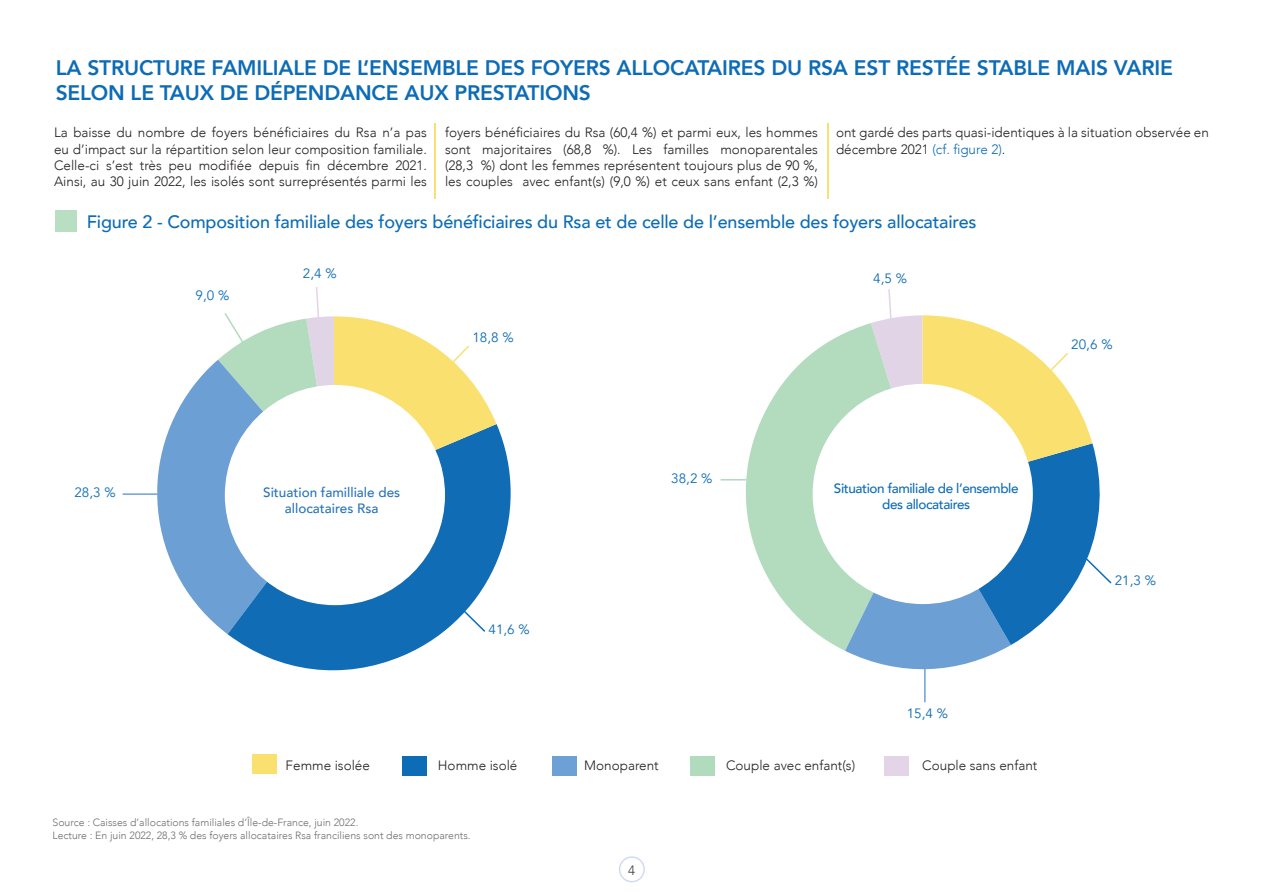
<style>
.page{position:relative;width:1263px;height:893px;background:#fff}
.page>*{position:absolute;margin:0;border:0;box-sizing:border-box;transform-origin:0 0}
.t1{font:800 21px/25.2px "Avenir";letter-spacing:-.01em;color:#0d6cb6}
.t2{font:500 18px "Avenir";letter-spacing:-.01em;color:#0d6cb6}
.t3{font:300 13.5px/16.2px "Avenir";color:#231f20;text-align:justify}
.t4{font:13.5px "Avenir";color:#0d6cb6}
.t5{font:500 13.5px/16.2px "Avenir";letter-spacing:-.03em;color:#0d6cb6;text-align:center}
.t6{font:500 13.5px/16.2px "Avenir";color:#2874bb;text-align:center}
.t7{font:300 13.5px "Avenir";color:#3e3e3f}
.t8{font:300 10.5px/12.6px "Avenir";color:#6c6d70}
.s1{color:#0d6cb6}
</style>
<div class="page">
<div style="left:619px;top:856px;width:26px;height:26px;border:2px solid #cfddf0;border-radius:50%"></div>
<svg style="left:737px;top:333px;width:108px;height:318px;fill:#b2dcbd"></svg>
<div style="left:813px;top:384px;width:220px;height:220px;background:#fff;border-radius:50%"></div>
<div style="left:253px;top:754px;width:24px;height:20px;background:#fae06f"></div>
<hr style="left:435px;top:123px;width:1px;height:76px;background:#fae06f">
<svg style="left:157px;top:360px;width:71px;height:274px;fill:#6c9fd4"></svg>
<svg style="left:228px;top:424px;width:283px;height:247px;fill:#0f6cb5"></svg>
<div style="left:225px;top:385px;width:220px;height:220px;background:#fff;border-radius:50%"></div>
<svg style="left:458px;top:605px;width:29px;height:28px"></svg>
<svg style="left:218px;top:287px;width:278px;height:206px"></svg>
<hr style="left:123px;top:493px;width:34px;height:2px;background:#6da0d5">
<svg style="left:845px;top:289px;width:267px;height:381px"></svg>
<svg style="left:720px;top:479px;width:26px;height:1px"></svg>
<hr style="left:924px;top:667px;width:2px;height:35px;background:#6da0d5">
<hr style="left:827px;top:123px;width:1px;height:76px;background:#fae06f">
<div style="left:402px;top:756px;width:25px;height:20px;background:#0d6cb6"></div>
<div style="left:552px;top:756px;width:25px;height:20px;background:#6da0d5"></div>
<div style="left:690px;top:756px;width:25px;height:20px;background:#b1dbbd"></div>
<div style="left:884px;top:756px;width:25px;height:20px;background:#e3d4e8"></div>
<div style="left:55px;top:210px;width:22px;height:21px;background:#b9dfc3"></div>
<h1 class="t1" style="left:56px;top:55px;width:1119px">LA STRUCTURE FAMILIALE DE L’ENSEMBLE DES FOYERS ALLOCATAIRES DU RSA EST RESTÉE STABLE MAIS VARIE<br>SELON LE TAUX DE DÉPENDANCE AUX PRESTATIONS</h1>
<p class="t3" style="left:54px;top:125px;width:374px">La baisse du nombre de foyers bénéficiaires du Rsa n’a pas eu d’impact sur la répartition selon leur composition familiale.<br>Celle-ci s’est très peu modifiée depuis fin décembre 2021.<br>Ainsi, au 30 juin 2022, les isolés sont surreprésentés parmi les</p>
<p class="t3" style="left:445px;top:125px;width:374px">foyers bénéficiaires du Rsa (60,4 %) et parmi eux, les hommes sont majoritaires (68,8 %). Les familles monoparentales (28,3 %) dont les femmes représentent toujours plus de 90 %, les couples avec enfant(s) (9,0 %) et ceux sans enfant (2,3 %)</p>
<p class="t3" style="left:836px;top:125px;width:374px">ont gardé des parts quasi-identiques à la situation observée en décembre 2021 <span class="s1">(cf. figure 2)</span>.</p>
<h2 class="t2" style="left:87px;top:206px;width:891px">Figure 2 - Composition familiale des foyers bénéficiaires du Rsa et de celle de l’ensemble des foyers allocataires</h2>
<p class="t4" style="left:196px;top:288px;width:35px">9,0 %</p>
<p class="t4" style="left:303px;top:265px;width:35px">2,4 %</p>
<p class="t4" style="left:472px;top:329px;width:43px">18,8 %</p>
<p class="t4" style="left:873px;top:270px;width:35px">4,5 %</p>
<p class="t4" style="left:1071px;top:336px;width:43px">20,6 %</p>
<p class="t4" style="left:74px;top:484px;width:43px">28,3 %</p>
<p class="t4" style="left:671px;top:470px;width:43px">38,2 %</p>
<p class="t6" style="left:263px;top:483px;width:138px">Situation familliale des allocataires Rsa</p>
<p class="t5" style="left:834px;top:479px;width:186px">Situation familiale de l’ensemble des allocataires</p>
<p class="t4" style="left:488px;top:621px;width:43px">41,6 %</p>
<p class="t4" style="left:907px;top:705px;width:43px">15,4 %</p>
<p class="t3" style="left:286px;top:757px;width:86px">Femme isolée</p>
<p class="t3" style="left:438px;top:757px;width:81px">Homme isolé</p>
<p class="t3" style="left:584px;top:757px;width:76px">Monoparent</p>
<p class="t3" style="left:726px;top:757px;width:131px">Couple avec enfant(s)</p>
<p class="t3" style="left:922px;top:757px;width:117px">Couple sans enfant</p>
<p class="t8" style="left:52px;top:816px;width:420px">Source : Caisses d’allocations familiales d’Île-de-France, juin 2022.<br>Lecture : En juin 2022, 28,3 % des foyers allocataires Rsa franciliens sont des monoparents.</p>
<p class="t7" style="left:628px;top:862px;width:9px">4</p>
<p class="t4" style="left:1115px;top:573px;width:43px">21,3 %</p>
</div>
